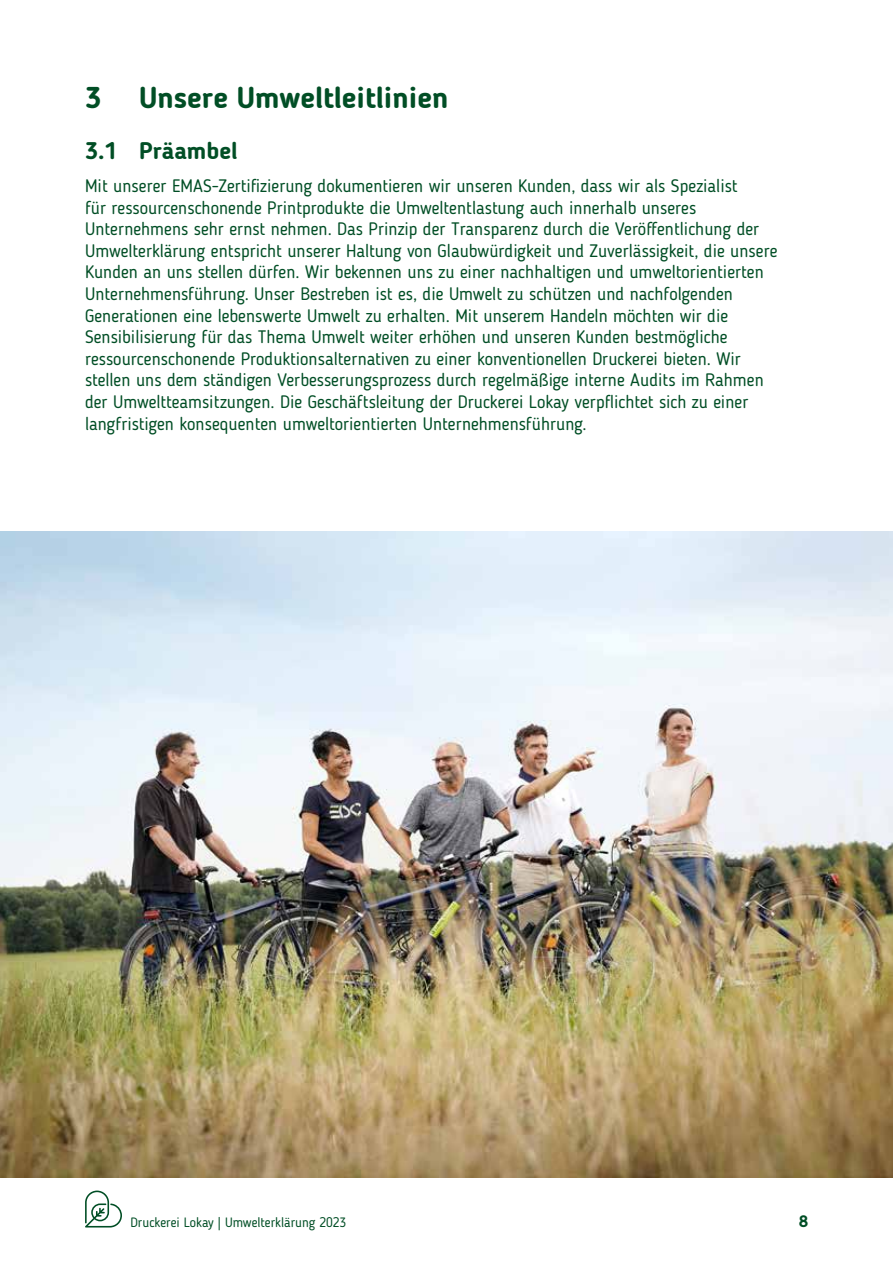
<style>
.page{position:relative;width:893px;height:1263px;background:#fff}
.page>*{position:absolute;margin:0;border:0;box-sizing:border-box;transform-origin:0 0}
.t1{font:700 30px "Blogger Sans";color:#014e25}
.t2{font:700 24px "Blogger Sans";color:#014e25}
.t3{font:18px/21.6px "Blogger Sans";color:#014e25}
.t4{font:700 16.5px "Blogger Sans";color:#014e25}
.t5{font:13.5px "Blogger Sans";color:#014e25}
</style>
<div class="page">
<svg style="left:85px;top:1190px;width:37px;height:37px"></svg>
<img style="left:0;top:531px;width:893px;height:647px">
<h1 class="t1" style="left:85px;top:79px;width:18px">3</h1>
<h1 class="t1" style="left:139px;top:79px;width:311px">Unsere Umweltleitlinien</h1>
<h2 class="t2" style="left:85px;top:136px;width:154px">3.1 Präambel</h2>
<p class="t3" style="left:85px;top:175px;width:694px">Mit unserer EMAS-Zertifizierung dokumentieren wir unseren Kunden, dass wir als Spezialist<br>für ressourcenschonende Printprodukte die Umweltentlastung auch innerhalb unseres Unternehmens sehr ernst nehmen. Das Prinzip der Transparenz durch die Veröffentlichung der Umwelterklärung entspricht unserer Haltung von Glaubwürdigkeit und Zuverlässigkeit, die unsere Kunden an uns stellen dürfen. Wir bekennen uns zu einer nachhaltigen und umweltorientierten Unternehmensführung. Unser Bestreben ist es, die Umwelt zu schützen und nachfolgenden Generationen eine lebenswerte Umwelt zu erhalten. Mit unserem Handeln möchten wir die Sensibilisierung für das Thema Umwelt weiter erhöhen und unseren Kunden bestmögliche ressourcenschonende Produktionsalternativen zu einer konventionellen Druckerei bieten. Wir stellen uns dem ständigen Verbesserungsprozess durch regelmäßige interne Audits im Rahmen der Umweltteamsitzungen. Die Geschäftsleitung der Druckerei Lokay verpflichtet sich zu einer langfristigen konsequenten umweltorientierten Unternehmensführung.</p>
<p class="t5" style="left:131px;top:1214px;width:217px">Druckerei Lokay | Umwelterklärung 2023</p>
<p class="t4" style="left:799px;top:1211px;width:10px">8</p>
</div>
